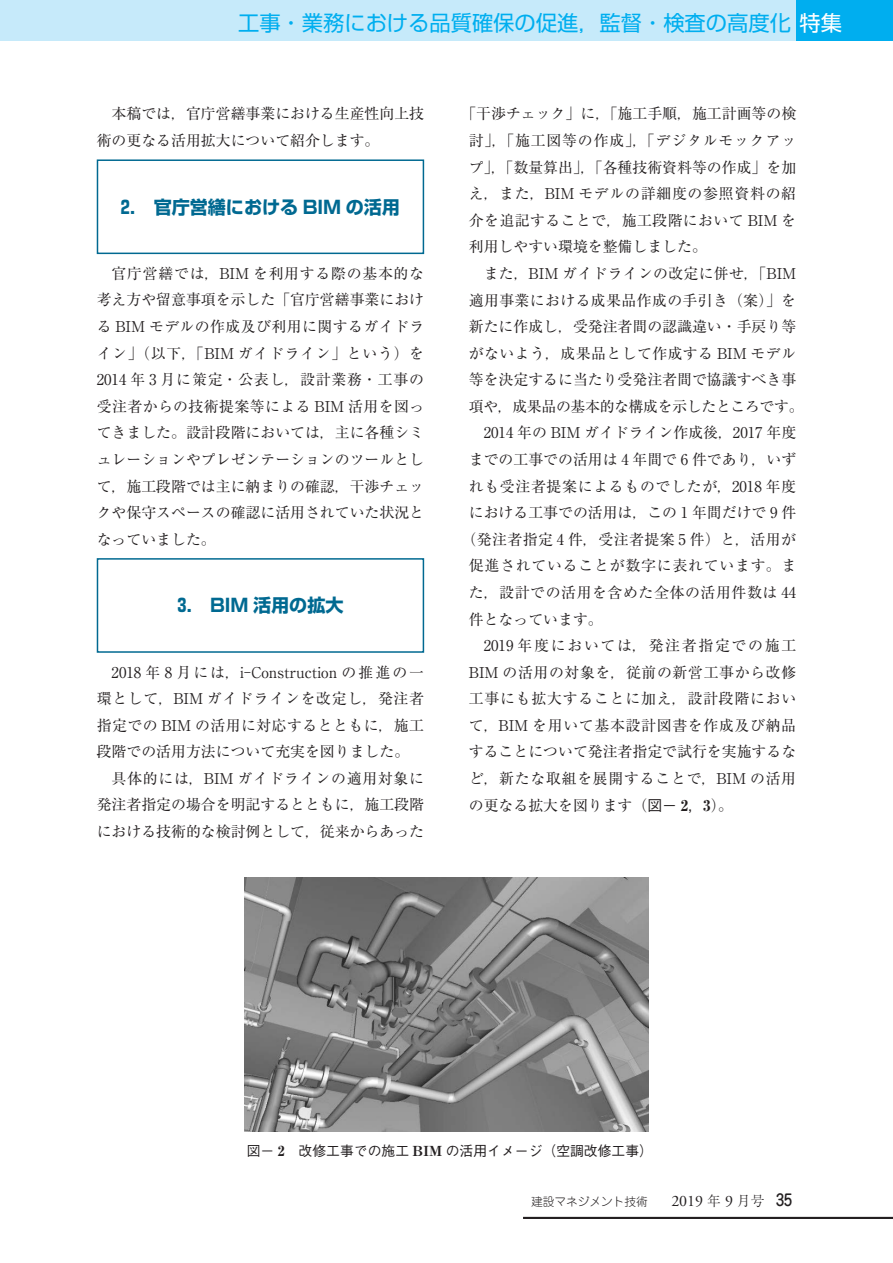
<style>
.page{position:relative;width:893px;height:1263px;background:#fff}
.page>*{position:absolute;margin:0;border:0;box-sizing:border-box;transform-origin:0 0}
.t1{font:21.3px "Shin Go Pr 6 N";color:#00aeef}
.t2{font:700 18px "Shin Go Pr 6 N";color:#006991}
.t3{font:14.85px/26.5px "Ryumin Pr 6 N";color:#231f20;text-align:justify}
.t4{font:14.85px "Ryumin Pr 6 N";letter-spacing:.045em;color:#231f20}
.t5{font:14.85px "Ryumin Pr 6 N";letter-spacing:.03em;color:#231f20}
.t6{font:14.85px "Ryumin Pr 6 N";letter-spacing:.055em;color:#231f20}
.t7{font:14.85px "Ryumin Pr 6 N";letter-spacing:.02em;color:#231f20}
.t8{font:14.85px "Ryumin Pr 6 N";letter-spacing:-.025em;color:#231f20}
.t9{font:14.85px "Ryumin Pr 6 N";letter-spacing:.025em;color:#231f20}
.t10{font:14.85px "Ryumin Pr 6 N";letter-spacing:.04em;color:#231f20}
.t11{font:14.85px "Ryumin Pr 6 N";letter-spacing:.05em;color:#231f20}
.t12{font:14.85px "Ryumin Pr 6 N";letter-spacing:.115em;color:#231f20}
.t13{font:500 13.8px "Gothic BBB Pr 6 N";color:#231f20}
.t14{font:300 11.7px "Jun 101 Pro";color:#231f20}
.s1{color:#fff}
.s2{font-family:"Gothic BBB Pr 6 N";font-weight:500}
.s3{font-weight:800}
.s4{font-family:"Ryumin Pr 6 N";font-weight:800}
.s5{font-family:"Adobe Garamond Pro";font-weight:400;font-size:15.9px}
.s6{font-family:"Ryumin Pr 6 N";font-size:13.8px}
.s7{font-family:"Jun 34 Pro";font-weight:500;font-size:15.9px}
</style>
<div class="page">
<div style="left:795px;top:0;width:98px;height:40px;background:#00aeef"></div>
<div style="left:0;top:0;width:795px;height:40px;background:#c6eafa"></div>
<div style="left:97px;top:159px;width:327px;height:95px;border:2px solid #006991"></div>
<div style="left:97px;top:558px;width:327px;height:95px;border:2px solid #006991"></div>
<img style="left:244px;top:877px;width:404px;height:254px">
<hr style="left:523px;top:1217px;width:370px;height:2px;background:#231f20">
<h1 class="t1" style="left:238px;top:6px;width:605px">工事・業務における品質確保の促進，監督・検査の高度化<span class="s1">特集</span></h1>
<p class="t3" style="left:97px;top:100px;width:329px;text-indent:15px">本稿では，官庁営繕事業における生産性向上技術の更なる活用拡大について紹介します。</p>
<p class="t2" style="left:121px;top:193px;width:281px">2.　官庁営繕における BIM の活用</p>
<p class="t3" style="left:97px;top:259px;width:329px;text-indent:15px">官庁営繕では，BIM を利用する際の基本的な考え方や留意事項を示した「官庁営繕事業における BIM モデルの作成及び利用に関するガイドライン」（以下，「BIM ガイドライン」という）を2014 年 3 月に策定・公表し，設計業務・工事の受注者からの技術提案等による BIM 活用を図ってきました。設計段階においては，主に各種シミュレーションやプレゼンテーションのツールとして，施工段階では主に納まりの確認，干渉チェックや保守スペースの確認に活用されていた状況となっていました。</p>
<p class="t2" style="left:177px;top:591px;width:168px">3.　BIM 活用の拡大</p>
<p class="t3" style="left:97px;top:658px;width:329px;text-indent:15px">2018 年 8 月には，i-Construction の推進の一環として，BIM ガイドラインを改定し，発注者指定での BIM の活用に対応するとともに，施工段階での活用方法について充実を図りました。</p>
<p class="t3" style="left:97px;top:764px;width:329px;text-indent:15px">具体的には，BIM ガイドラインの適用対象に発注者指定の場合を明記するとともに，施工段階における技術的な検討例として，従来からあった</p>
<p class="t3" style="left:469px;top:100px;width:329px;text-indent:-7px">「干渉チェック」に，「施工手順，施工計画等の検討」，「施工図等の作成」，「デジタルモックアップ」，「数量算出」，「各種技術資料等の作成」を加え，また，BIM モデルの詳細度の参照資料の紹介を追記することで，施工段階において BIM を利用しやすい環境を整備しました。</p>
<p class="t7" style="left:484px;top:262px;width:314px">また，BIM ガイドラインの改定に併せ，「BIM</p>
<p class="t9" style="left:469px;top:288px;width:329px">適用事業における成果品作成の手引き（案）」を</p>
<p class="t3" style="left:469px;top:312px;width:329px">新たに作成し，受発注者間の認識違い・手戻り等</p>
<p class="t5" style="left:469px;top:341px;width:329px">がないよう，成果品として作成する BIM モデル</p>
<p class="t3" style="left:469px;top:366px;width:329px">等を決定するに当たり受発注者間で協議すべき事</p>
<p class="t8" style="left:469px;top:395px;width:336px">項や，成果品の基本的な構成を示したところです。</p>
<p class="t3" style="left:484px;top:419px;width:314px">2014 年の BIM ガイドライン作成後，2017 年度</p>
<p class="t3" style="left:469px;top:445px;width:329px">までの工事での活用は 4 年間で 6 件であり，いず</p>
<p class="t4" style="left:469px;top:474px;width:329px">れも受注者提案によるものでしたが，2018 年度</p>
<p class="t3" style="left:469px;top:498px;width:329px">における工事での活用は，この 1 年間だけで 9 件</p>
<p class="t5" style="left:461px;top:527px;width:336px">（発注者指定 4 件，受注者提案 5 件）と，活用が</p>
<p class="t6" style="left:469px;top:554px;width:329px">促進されていることが数字に表れています。ま</p>
<p class="t10" style="left:469px;top:581px;width:329px">た，設計での活用を含めた全体の活用件数は 44</p>
<p class="t3" style="left:469px;top:605px;width:135px">件となっています。</p>
<p class="t12" style="left:484px;top:634px;width:314px">2019 年度においては，発注者指定での施工</p>
<p class="t4" style="left:469px;top:660px;width:329px">BIM の活用の対象を，従前の新営工事から改修</p>
<p class="t6" style="left:469px;top:687px;width:329px">工事にも拡大することに加え，設計段階におい</p>
<p class="t4" style="left:469px;top:714px;width:329px">て，BIM を用いて基本設計図書を作成及び納品</p>
<p class="t3" style="left:469px;top:738px;width:329px">することについて発注者指定で試行を実施するな</p>
<p class="t11" style="left:469px;top:767px;width:329px">ど，新たな取組を展開することで，BIM の活用</p>
<p class="t3" style="left:469px;top:791px;width:266px">の更なる拡大を図ります（<span class="s2">図－</span> <span class="s3">2</span><span class="s2">，</span><span class="s3">3</span>）。</p>
<p class="t13" style="left:247px;top:1140px;width:408px">図－ <span class="s4">2</span>　改修工事での施工 <span class="s4">BIM</span> の活用イメージ（空調改修工事）</p>
<p class="t14" style="left:531px;top:1192px;width:262px">建設マネジメント技術　　<span class="s5">2019</span> <span class="s6">年</span> <span class="s5">9</span> <span class="s6">月号</span> <span class="s7">35</span></p>
</div>
